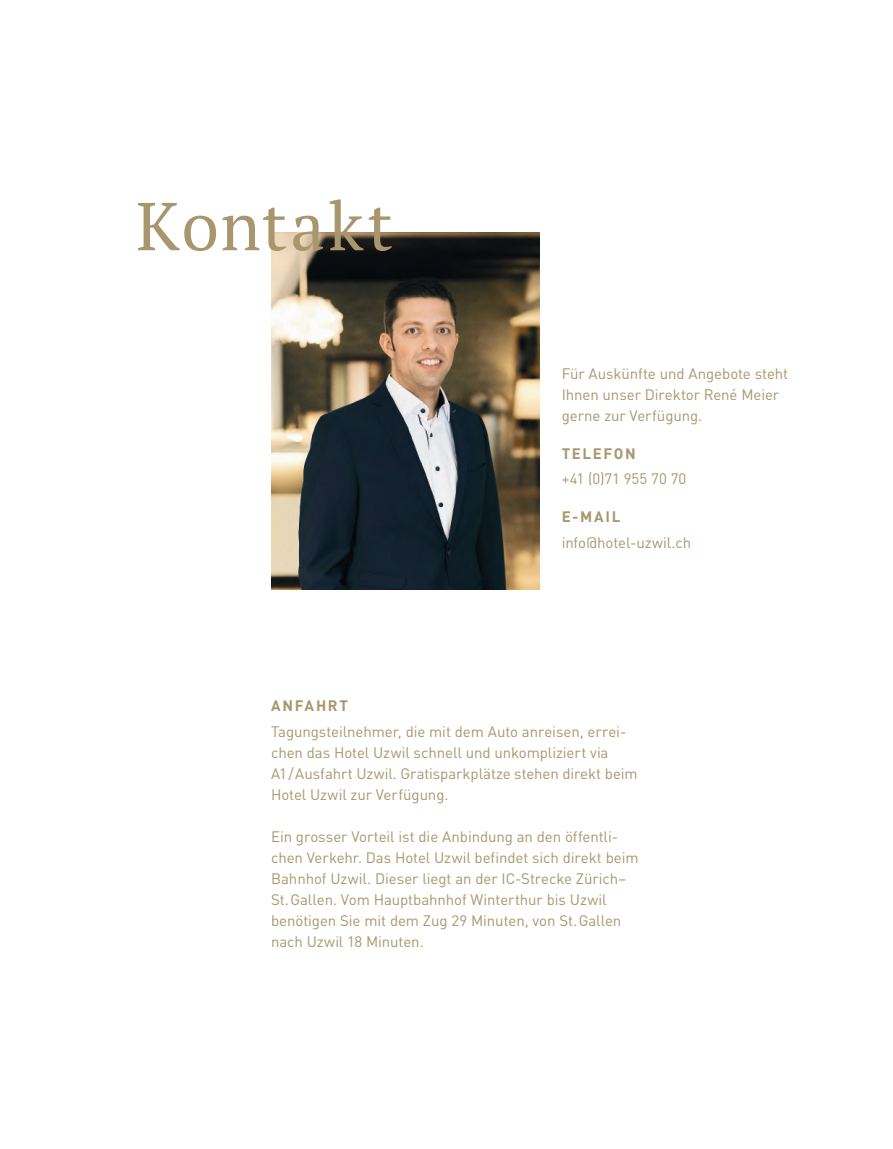
<style>
.page{position:relative;width:893px;height:1149px;background:#fff}
.page>*{position:absolute;margin:0;border:0;box-sizing:border-box;transform-origin:0 0}
.t1{font:67.5px "PT Serif";letter-spacing:.04em;color:#a8966e}
.t2{font:15px/21px "DIN";letter-spacing:-.005em;color:#a8966e}
.t3{font:700 15px "DIN";letter-spacing:.105em;color:#a8966e}
</style>
<div class="page">
<img style="left:271px;top:232px;width:268px;height:357px">
<h1 class="t1" style="left:136px;top:182px;width:258px">Kontakt</h1>
<p class="t2" style="left:562px;top:363px;width:228px">Für Auskünfte und Angebote steht<br>Ihnen unser Direktor René Meier gerne zur Verfügung.</p>
<p class="t3" style="left:562px;top:443px;width:76px">TELEFON</p>
<p class="t2" style="left:562px;top:468px;width:126px">+41 (0)71 955 70 70</p>
<p class="t3" style="left:562px;top:506px;width:60px">E-MAIL</p>
<p class="t2" style="left:562px;top:531px;width:131px">info@hotel-uzwil.ch</p>
<p class="t3" style="left:271px;top:695px;width:78px">ANFAHRT</p>
<p class="t2" style="left:271px;top:720px;width:368px">Tagungsteilnehmer, die mit dem Auto anreisen, errei&shy;chen das Hotel Uzwil schnell und unkompliziert via A1/Ausfahrt Uzwil. Gratisparkplätze stehen direkt beim Hotel Uzwil zur Verfügung.</p>
<p class="t2" style="left:271px;top:825px;width:369px">Ein grosser Vorteil ist die Anbindung an den öffentli&shy;chen Verkehr. Das Hotel Uzwil befindet sich direkt beim Bahnhof Uzwil. Dieser liegt an der IC-Strecke Zürich– St.Gallen. Vom Hauptbahnhof Winterthur bis Uzwil benötigen Sie mit dem Zug 29 Minuten, von St.Gallen nach Uzwil 18 Minuten.</p>
</div>
